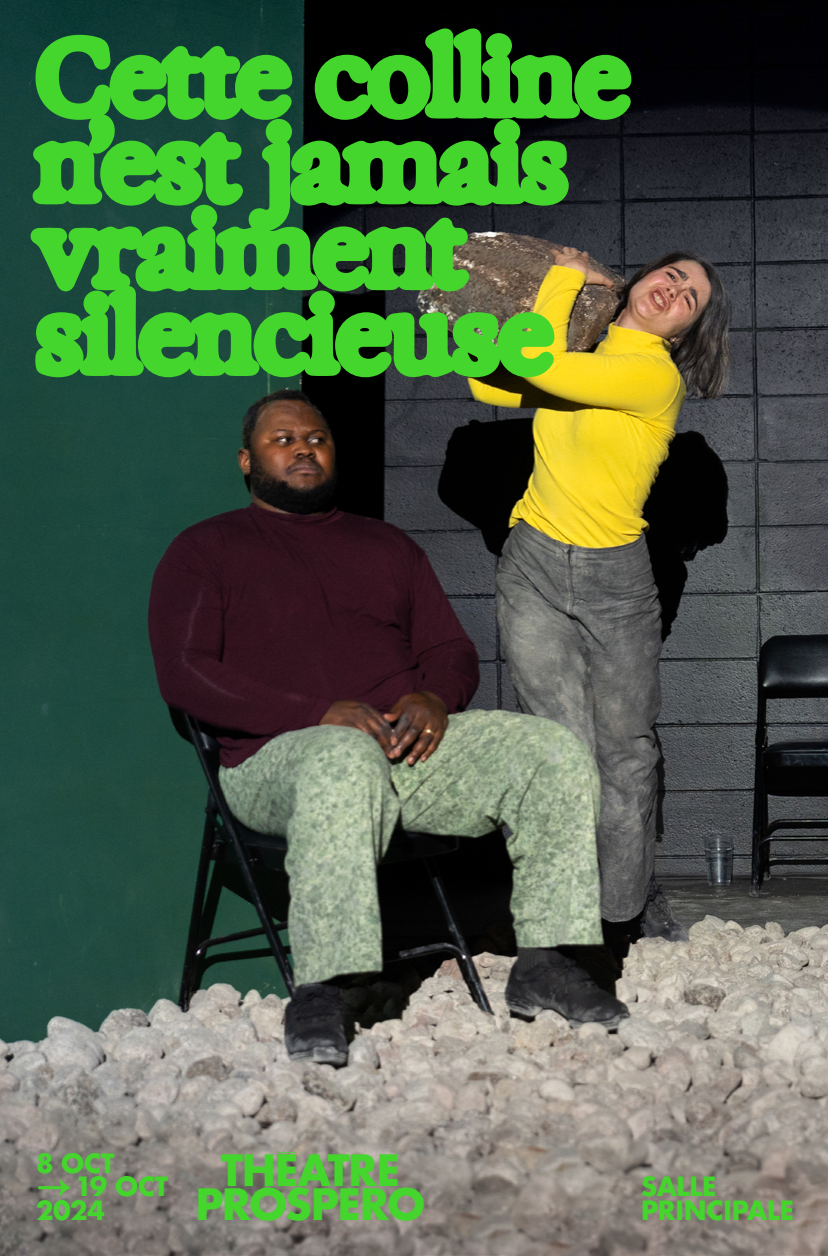
<style>
.page{position:relative;width:828px;height:1256px;background:#fff}
.page>*{position:absolute;margin:0;border:0;box-sizing:border-box;transform-origin:0 0}
.t1{font:100px/85.8px "Exposure 80 Regular";color:#44d62c}
.t2{font:700 42px/34.4px "Futura Prospero";letter-spacing:-.045em;color:#44d62c;text-align:center}
.t3{font:700 25.8px/23.4px "Futura Prospero";letter-spacing:-.03em;color:#44d62c}
</style>
<div class="page">
<img style="left:0;top:0;width:828px;height:1256px">
<p class="t1" style="left:36px;top:30px;width:595px">Cette colline n’est jamais vraiment silencieuse</p>
<p class="t2" style="left:195px;top:1152px;width:232px">THÉATRE<br>PROSPERO</p>
<p class="t3" style="left:36px;top:1151px;width:80px">8 OCT</p>
<p class="t3" style="left:36px;top:1175px;width:134px">→19 OCT<br>2024</p>
<p class="t3" style="left:641px;top:1175px;width:155px">SALLE<br>PRINCIPALE</p>
</div>
